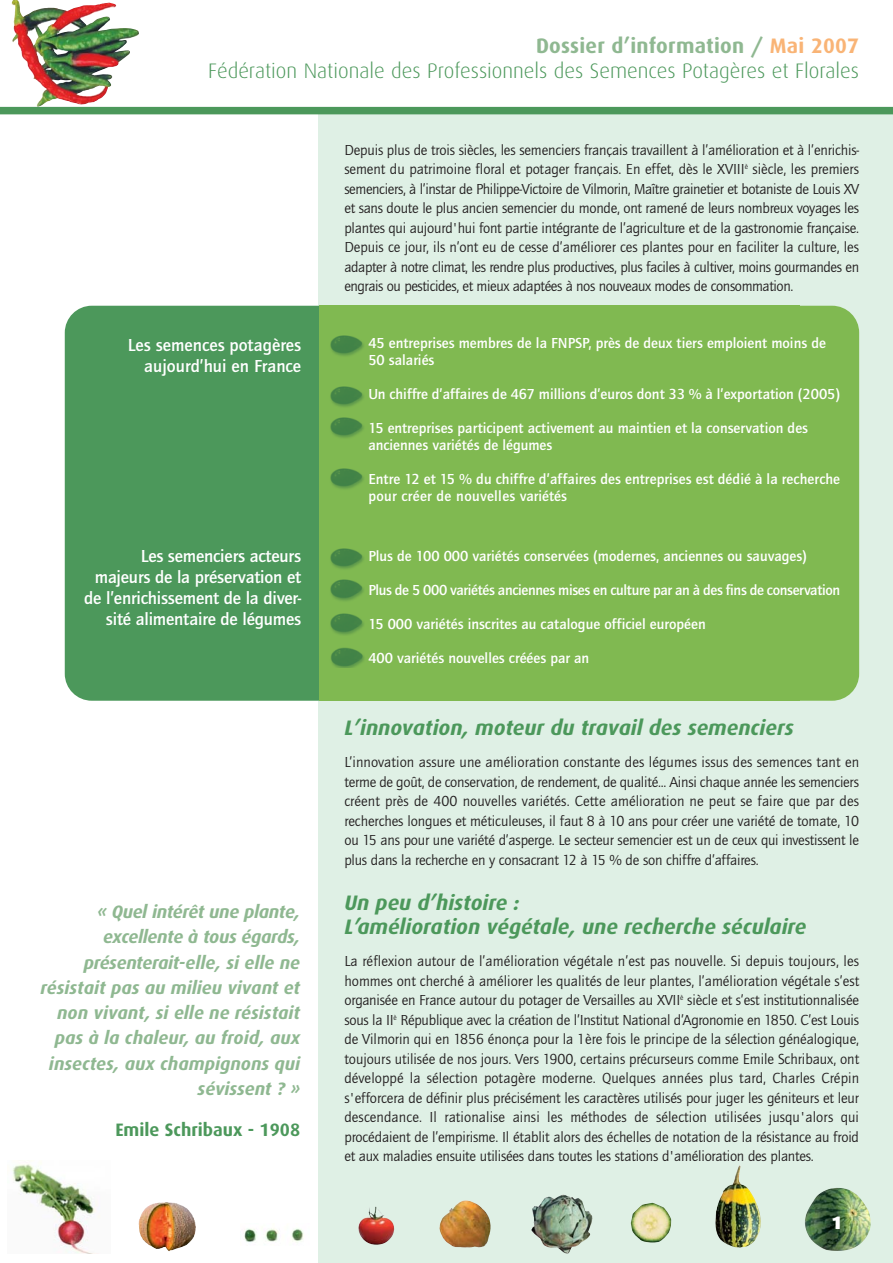
<style>
.page{position:relative;width:893px;height:1263px;background:#fff}
.page>*{position:absolute;margin:0;border:0;box-sizing:border-box;transform-origin:0 0}
.t1{font:italic 700 21px/24px "Dax";color:#4c985b}
.t2{font:300 21px/24.9px "Dax";color:#4c985b;text-align:right}
.t3{font:italic 700 18px/25.2px "Dax";color:#8fb891;text-align:right}
.t4{font:700 18px/21px "Quay Itc T";letter-spacing:-.01em;color:#fff;text-align:right}
.t5{font:700 18px "Dax";color:#4c985b}
.t6{font:900 18px "Dax";color:#fff}
.t7{font:15px/19.5px "Quay Itc T";letter-spacing:-.015em;color:#231f20;text-align:justify}
.t8{font:700 15px/17px "Quay Itc T";color:#fff}
.t9{font:700 15px "Quay Itc T";letter-spacing:-.02em;color:#fff}
.s1{font-weight:700;color:#8fb891}
.s2{font-weight:700;color:#f9b476}
</style>
<div class="page">
<div style="left:319px;top:111px;width:573px;height:1152px;background:#dff0e5"></div>
<img style="left:368px;top:1206px;width:17px;height:12px">
<img style="left:442px;top:1207px;width:49px;height:40px">
<img style="left:531px;top:1194px;width:61px;height:60px">
<img style="left:630px;top:1203px;width:42px;height:40px">
<img style="left:244px;top:1228px;width:60px;height:15px">
<img style="left:805px;top:1188px;width:65px;height:63px">
<img style="left:715px;top:1165px;width:45px;height:83px">
<img style="left:12px;top:1162px;width:83px;height:92px">
<img style="left:139px;top:1202px;width:57px;height:49px">
<div style="left:738px;top:306px;width:121px;height:395px;background:#80b951;border-radius:27px"></div>
<div style="left:65px;top:306px;width:279px;height:395px;background:#4c985b;border-radius:27px"></div>
<div style="left:319px;top:306px;width:480px;height:395px;background:#80b951"></div>
<img style="left:12px;top:0;width:128px;height:107px">
<div style="left:0;top:107px;width:892px;height:7px;background:#4c985b"></div>
<img style="left:330px;top:335px;width:34px;height:21px">
<img style="left:330px;top:386px;width:34px;height:21px">
<img style="left:330px;top:417px;width:34px;height:21px">
<img style="left:330px;top:468px;width:34px;height:21px">
<img style="left:330px;top:548px;width:34px;height:21px">
<img style="left:330px;top:579px;width:34px;height:22px">
<img style="left:330px;top:613px;width:34px;height:22px">
<img style="left:331px;top:647px;width:33px;height:21px">
<h1 class="t2" style="left:208px;top:34px;width:652px"><span class="s1">Dossier d’information /</span> <span class="s2">Mai 2007<br></span>Fédération Nationale des Professionnels des Semences Potagères et Florales</h1>
<p class="t4" style="left:128px;top:336px;width:175px">Les semences potagères aujourd’hui en France</p>
<p class="t4" style="left:84px;top:548px;width:218px">Les semenciers acteurs majeurs de la préservation et de l’enrichissement de la diver&shy;sité alimentaire de légumes</p>
<p class="t3" style="left:41px;top:900px;width:261px">« Quel intérêt une plante, excellente à tous égards, présenterait-elle, si elle ne résistait pas au milieu vivant et non vivant, si elle ne résistait pas à la chaleur, au froid, aux insectes, aux champignons qui sévissent ? »</p>
<p class="t5" style="left:115px;top:1121px;width:186px">Emile Schribaux - 1908</p>
<p class="t7" style="left:344px;top:141px;width:516px">Depuis plus de trois siècles, les semenciers français travaillent à l’amélioration et à l’enrichis&shy;sement du patrimoine floral et potager français. En effet, dès le XVIII<sup>è</sup> siècle, les premiers semenciers, à l’instar de Philippe-Victoire de Vilmorin, Maître grainetier et botaniste de Louis XV et sans doute le plus ancien semencier du monde, ont ramené de leurs nombreux voyages les plantes qui aujourd'hui font partie intégrante de l’agriculture et de la gastronomie française.<br>Depuis ce jour, ils n’ont eu de cesse d’améliorer ces plantes pour en faciliter la culture, les adapter à notre climat, les rendre plus productives, plus faciles à cultiver, moins gourmandes en engrais ou pesticides, et mieux adaptées à nos nouveaux modes de consommation.</p>
<p class="t8" style="left:368px;top:337px;width:459px">45 entreprises membres de la FNPSP, près de deux tiers emploient moins de<br>50 salariés</p>
<p class="t8" style="left:368px;top:387px;width:473px">Un chiffre d’affaires de 467 millions d’euros dont 33 % à l’exportation (2005)</p>
<p class="t8" style="left:368px;top:421px;width:441px">15 entreprises participent activement au maintien et la conservation des anciennes variétés de légumes</p>
<p class="t8" style="left:368px;top:472px;width:473px">Entre 12 et 15 % du chiffre d’affaires des entreprises est dédié à la recherche pour créer de nouvelles variétés</p>
<p class="t8" style="left:368px;top:550px;width:440px">Plus de 100 000 variétés conservées (modernes, anciennes ou sauvages)</p>
<p class="t9" style="left:368px;top:585px;width:473px">Plus de 5 000 variétés anciennes mises en culture par an à des fins de conservation</p>
<p class="t8" style="left:368px;top:617px;width:339px">15 000 variétés inscrites au catalogue officiel européen</p>
<p class="t8" style="left:368px;top:651px;width:222px">400 variétés nouvelles créées par an</p>
<h1 class="t1" style="left:344px;top:717px;width:451px">L’innovation, moteur du travail des semenciers</h1>
<p class="t7" style="left:344px;top:754px;width:516px">L’innovation assure une amélioration constante des légumes issus des semences tant en terme de goût, de conservation, de rendement, de qualité... Ainsi chaque année les semenciers créent près de 400 nouvelles variétés. Cette amélioration ne peut se faire que par des recherches longues et méticuleuses, il faut 8 à 10 ans pour créer une variété de tomate, 10 ou 15 ans pour une variété d’asperge. Le secteur semencier est un de ceux qui investissent le plus dans la recherche en y consacrant 12 à 15 % de son chiffre d’affaires.</p>
<h1 class="t1" style="left:344px;top:892px;width:463px">Un peu d’histoire :<br>L’amélioration végétale, une recherche séculaire</h1>
<p class="t7" style="left:344px;top:953px;width:516px">La réflexion autour de l’amélioration végétale n’est pas nouvelle. Si depuis toujours, les hommes ont cherché à améliorer les qualités de leur plantes, l’amélioration végétale s’est organisée en France autour du potager de Versailles au XVII<sup>è</sup> siècle et s’est institutionnalisée sous la II<sup>è</sup> République avec la création de l’Institut National d’Agronomie en 1850. C’est Louis de Vilmorin qui en 1856 énonça pour la 1ère fois le principe de la sélection généalogique, toujours utilisée de nos jours. Vers 1900, certains précurseurs comme Emile Schribaux, ont développé la sélection potagère moderne. Quelques années plus tard, Charles Crépin s'efforcera de définir plus précisément les caractères utilisés pour juger les géniteurs et leur descendance. Il rationalise ainsi les méthodes de sélection utilisées jusqu'alors qui procédaient de l’empirisme. Il établit alors des échelles de notation de la résistance au froid et aux maladies ensuite utilisées dans toutes les stations d'amélioration des plantes.</p>
<p class="t6" style="left:831px;top:1214px;width:12px">1</p>
</div>
